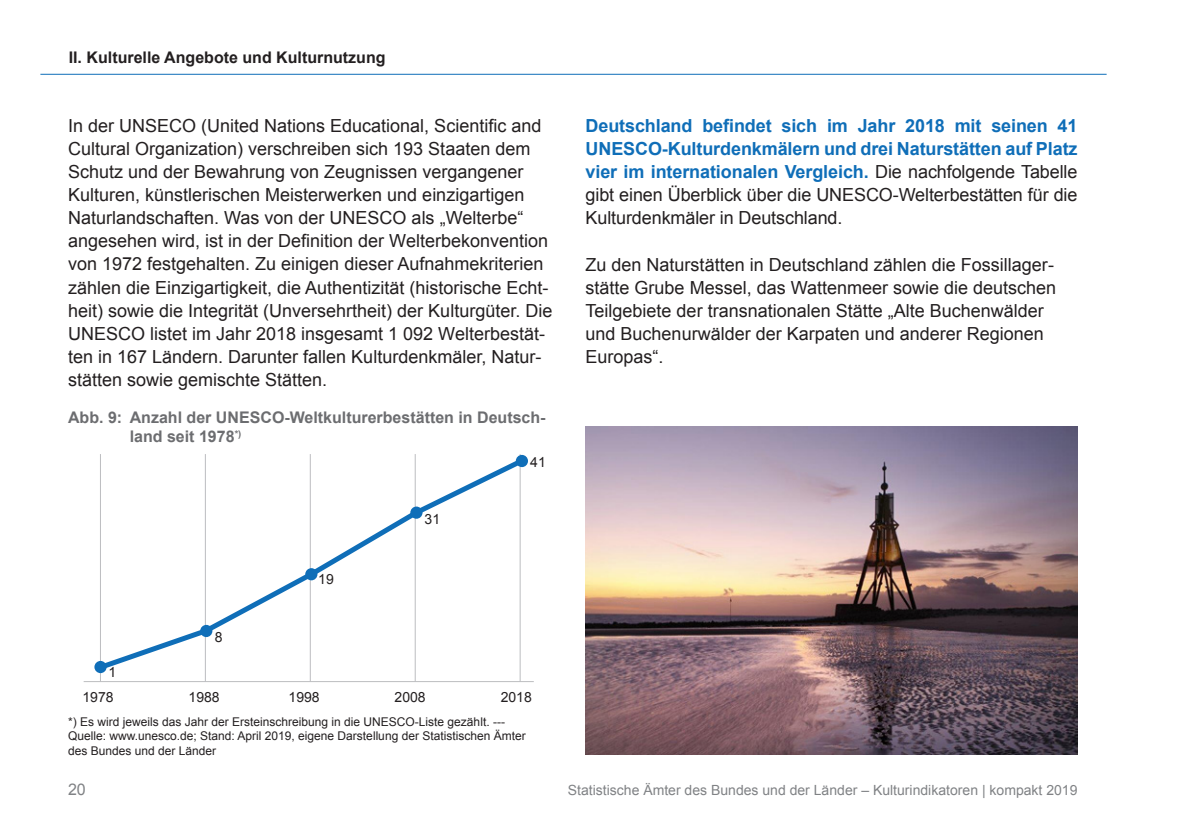
<style>
.page{position:relative;width:1191px;height:840px;background:#fff}
.page>*{position:absolute;margin:0;border:0;box-sizing:border-box;transform-origin:0 0}
.t1{font:18px/23px "Arial";color:#231f20}
.t2{font:700 18px/23px "Arial";letter-spacing:-.005em;color:#0f6eb8;text-align:justify}
.t3{font:700 16px/19.2px "Arial";color:#6c6d70}
.t4{font:700 16px "Arial";color:#231f20}
.t5{font:16px "Arial";color:#808285}
.t6{font:14px "Arial";color:#808285}
.t7{font:14px "Arial";color:#231f20}
.t8{font:12px/14.4px "Arial";color:#231f20}
.s1{font-weight:400;color:#231f20}
</style>
<div class="page">
<hr style="left:40px;top:74px;width:1066px;height:1px;background:#0f6eb8">
<hr style="left:100px;top:454px;width:1px;height:227px;background:#bcbdc0">
<hr style="left:205px;top:454px;width:1px;height:227px;background:#bcbdc0">
<hr style="left:310px;top:454px;width:1px;height:227px;background:#bcbdc0">
<hr style="left:415px;top:454px;width:1px;height:227px;background:#bcbdc0">
<hr style="left:519px;top:454px;width:1px;height:227px;background:#bcbdc0">
<hr style="left:84px;top:680px;width:450px;height:1px;background:#bcbdc0">
<img style="left:585px;top:426px;width:492px;height:327px">
<svg style="left:95px;top:455px;width:432px;height:218px"></svg>
<p class="t4" style="left:69px;top:46px;width:318px">II. Kulturelle Angebote und Kulturnutzung</p>
<p class="t1" style="left:68px;top:115px;width:486px">In der UNSECO (United Nations Educational, Scientific and Cultural Organization) verschreiben sich 193 Staaten dem Schutz und der Bewahrung von Zeugnissen vergangener Kulturen, künstlerischen Meisterwerken und einzigartigen Naturlandschaften. Was von der UNESCO als „Welterbe“ angesehen wird, ist in der Definition der Welterbekonvention von 1972 festgehalten. Zu einigen dieser Aufnahmekriterien zählen die Einzigartigkeit, die Authentizität (historische Echt&shy;heit) sowie die Integrität (Unversehrtheit) der Kulturgüter. Die UNESCO listet im Jahr 2018 insgesamt 1 092 Welterbestät&shy;ten in 167 Ländern. Darunter fallen Kulturdenkmäler, Natur&shy;stätten sowie gemischte Stätten.</p>
<p class="t2" style="left:585px;top:115px;width:493px">Deutschland befindet sich im Jahr 2018 mit seinen 41<br>UNESCO-Kulturdenkmälern und drei Naturstätten auf Platz vier im internationalen Vergleich. <span class="s1">Die nachfolgende Tabelle gibt einen Überblick über die UNESCO-Welterbestätten für die Kulturdenkmäler in Deutschland.</span></p>
<p class="t1" style="left:585px;top:253px;width:472px">Zu den Naturstätten in Deutschland zählen die Fossillager&shy;stätte Grube Messel, das Wattenmeer sowie die deutschen Teilgebiete der transnationalen Stätte „Alte Buchenwälder und Buchenurwälder der Karpaten und anderer Regionen Europas“.</p>
<p class="t3" style="left:130px;top:408px;width:417px;text-indent:-62px">Abb. 9: Anzahl der UNESCO-Weltkulturerbestätten in Deutsch&shy;land seit 1978<sup>*)</sup></p>
<p class="t7" style="left:108px;top:662px;width:9px">1</p>
<p class="t7" style="left:215px;top:627px;width:9px">8</p>
<p class="t7" style="left:318px;top:569px;width:17px">19</p>
<p class="t7" style="left:424px;top:509px;width:17px">31</p>
<p class="t7" style="left:530px;top:452px;width:17px">41</p>
<p class="t7" style="left:83px;top:687px;width:33px">1978</p>
<p class="t7" style="left:188px;top:687px;width:33px">1988</p>
<p class="t7" style="left:288px;top:687px;width:33px">1998</p>
<p class="t7" style="left:394px;top:687px;width:33px">2008</p>
<p class="t7" style="left:500px;top:687px;width:33px">2018</p>
<p class="t8" style="left:68px;top:714px;width:459px">*) Es wird jeweils das Jahr der Ersteinschreibung in die UNESCO-Liste gezählt. ---<br>Quelle: www.unesco.de; Stand: April 2019, eigene Darstellung der Statistischen Ämter des Bundes und der Länder</p>
<p class="t5" style="left:68px;top:778px;width:19px">20</p>
<p class="t6" style="left:568px;top:780px;width:511px">Statistische Ämter des Bundes und der Länder – Kulturindikatoren | kompakt 2019</p>
</div>
